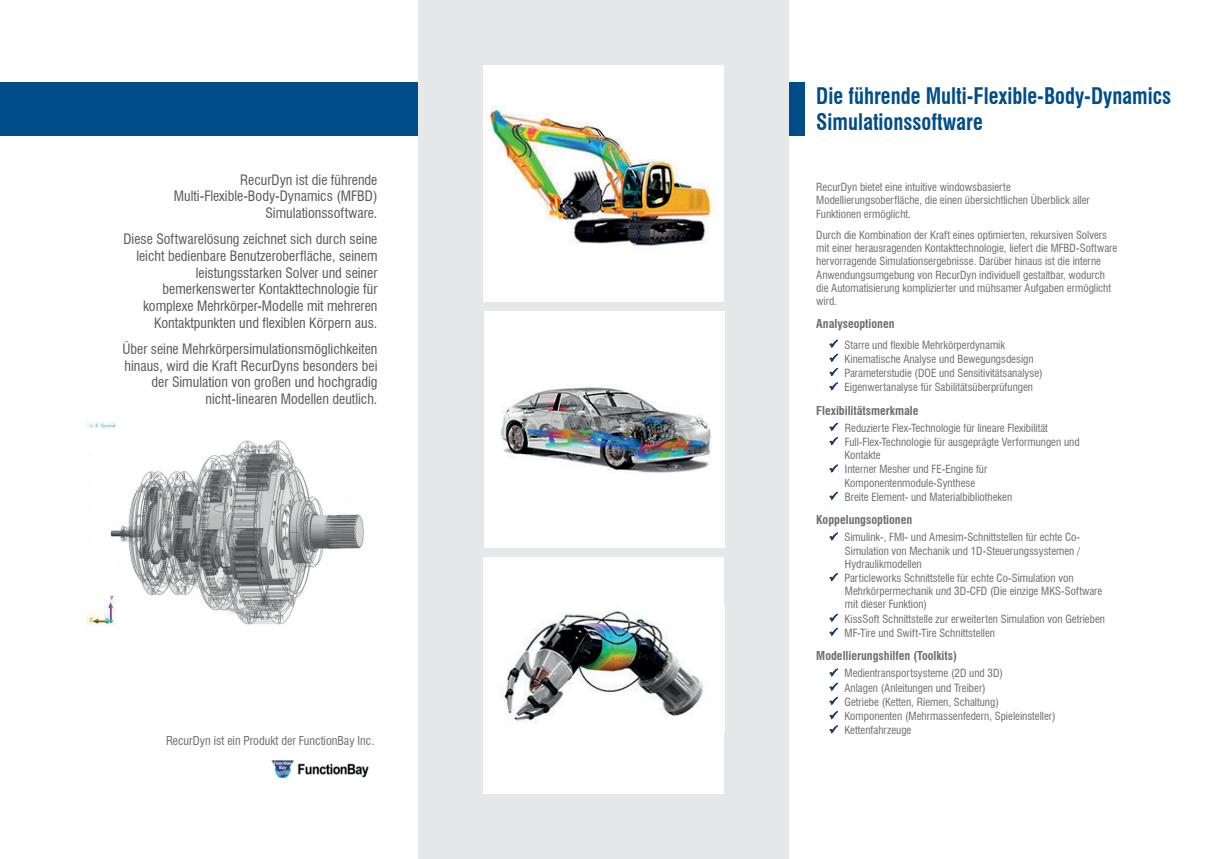
<style>
.page{position:relative;width:1208px;height:859px;background:#fff}
.page>*{position:absolute;margin:0;border:0;box-sizing:border-box;transform-origin:0 0}
.t1{font:700 condensed 22.3px/26.8px "Swiss 721 BT";color:#014d8a;scale:.92 1}
.t2{font:condensed 14px/16.8px "Swiss 721 BT";color:#57585a;text-align:right}
.t3{font:700 condensed 12px "Swiss 721 BT";color:#6c6d70}
.t4{font:condensed 12px "Swiss 721 BT";color:#6c6d70}
.t5{font:condensed 11px/13.2px "Swiss 721 BT";color:#6c6d70}
</style>
<div class="page">
<div style="left:0;top:82px;width:804px;height:54px;background:#014d8a"></div>
<div style="left:418px;top:0;width:371px;height:859px;background:#e6e7e9"></div>
<div style="left:484px;top:65px;width:240px;height:236px;background:#fff"></div>
<div style="left:484px;top:311px;width:240px;height:237px;background:#fff"></div>
<div style="left:484px;top:558px;width:240px;height:236px;background:#fff"></div>
<img style="left:271px;top:760px;width:98px;height:19px">
<svg style="left:829px;top:339px;width:9px;height:52px"></svg>
<svg style="left:829px;top:422px;width:9px;height:24px"></svg>
<svg style="left:829px;top:464px;width:9px;height:9px"></svg>
<svg style="left:829px;top:491px;width:9px;height:10px"></svg>
<svg style="left:829px;top:532px;width:9px;height:9px"></svg>
<svg style="left:829px;top:573px;width:9px;height:9px"></svg>
<svg style="left:829px;top:613px;width:9px;height:24px"></svg>
<svg style="left:829px;top:668px;width:9px;height:66px"></svg>
<img style="left:485px;top:106px;width:231px;height:140px">
<img style="left:500px;top:611px;width:204px;height:113px">
<img style="left:500px;top:387px;width:211px;height:86px">
<img style="left:87px;top:423px;width:277px;height:203px">
<p class="t2" style="left:174px;top:171px;width:205px">RecurDyn ist die führende<br>Multi-Flexible-Body-Dynamics (MFBD)<br>Simulationssoftware.</p>
<p class="t2" style="left:123px;top:231px;width:255px">Diese Softwarelösung zeichnet sich durch seine leicht bedienbare Benutzeroberfläche, seinem leistungsstarken Solver und seiner bemerkenswerter Kontakttechnologie für komplexe Mehrkörper-Modelle mit mehreren Kontaktpunkten und flexiblen Körpern aus.</p>
<p class="t2" style="left:122px;top:340px;width:256px">Über seine Mehrkörpersimulationsmöglichkeiten hinaus, wird die Kraft RecurDyns besonders bei der Simulation von großen und hochgradig nicht-linearen Modellen deutlich.</p>
<p class="t4" style="left:166px;top:734px;width:210px">RecurDyn ist ein Produkt der FunctionBay Inc.</p>
<h1 class="t1" style="left:816px;top:82px;width:387px">Die führende Multi-Flexible-Body-Dynamics<br>Simulationssoftware</h1>
<p class="t5" style="left:816px;top:181px;width:275px">RecurDyn bietet eine intuitive windowsbasierte<br>Modellierungsoberfläche, die einen übersichtlichen Überblick aller<br>Funktionen ermöglicht.</p>
<p class="t5" style="left:816px;top:228px;width:302px">Durch die Kombination der Kraft eines optimierten, rekursiven Solvers mit einer herausragenden Kontakttechnologie, liefert die MFBD-Software hervorragende Simulationsergebnisse. Darüber hinaus ist die interne Anwendungsumgebung von RecurDyn individuell gestaltbar, wodurch die Automatisierung komplizierter und mühsamer Aufgaben ermöglicht wird.</p>
<p class="t3" style="left:816px;top:317px;width:80px">Analyseoptionen</p>
<p class="t5" style="left:829px;top:338px;width:177px">✓ Starre und flexible Mehrkörperdynamik</p>
<p class="t5" style="left:829px;top:352px;width:206px">✓ Kinematische Analyse und Bewegungsdesign</p>
<p class="t5" style="left:829px;top:366px;width:215px">✓ Parameterstudie (DOE und Sensitivitätsanalyse)</p>
<p class="t5" style="left:829px;top:380px;width:205px">✓ Eigenwertanalyse für Sabilitätsüberprüfungen</p>
<p class="t3" style="left:816px;top:403px;width:104px">Flexibilitätsmerkmale</p>
<p class="t5" style="left:829px;top:421px;width:220px">✓ Reduzierte Flex-Technologie für lineare Flexibilität</p>
<p class="t5" style="left:844px;top:435px;width:236px;text-indent:-15px">✓ Full-Flex-Technologie für ausgeprägte Verformungen und<br>Kontakte</p>
<p class="t5" style="left:829px;top:463px;width:160px;text-align:center">✓ Interner Mesher und FE-Engine für<br>Komponentenmodule-Synthese</p>
<p class="t5" style="left:829px;top:490px;width:184px">✓ Breite Element- und Materialbibliotheken</p>
<p class="t3" style="left:816px;top:513px;width:97px">Koppelungsoptionen</p>
<p class="t5" style="left:845px;top:531px;width:237px;text-align:justify;text-indent:-16px">✓ Simulink-, FMI- und Amesim-Schnittstellen für echte Co-Simulation von Mechanik und 1D-Steuerungssystemen / Hydraulikmodellen</p>
<p class="t5" style="left:845px;top:571px;width:259px;text-indent:-16px">✓ Particleworks Schnittstelle für echte Co-Simulation von<br>Mehrkörpermechanik und 3D-CFD (Die einzige MKS-Software mit dieser Funktion)</p>
<p class="t5" style="left:829px;top:612px;width:277px">✓ KissSoft Schnittstelle zur erweiterten Simulation von Getrieben</p>
<p class="t5" style="left:829px;top:626px;width:167px">✓ MF-Tire und Swift-Tire Schnittstellen</p>
<p class="t3" style="left:816px;top:649px;width:142px">Modellierungshilfen (Toolkits)</p>
<p class="t5" style="left:829px;top:667px;width:175px">✓ Medientransportsysteme (2D und 3D)</p>
<p class="t5" style="left:829px;top:681px;width:158px">✓ Anlagen (Anleitungen und Treiber)</p>
<p class="t5" style="left:829px;top:695px;width:171px">✓ Getriebe (Ketten, Riemen, Schaltung)</p>
<p class="t5" style="left:829px;top:709px;width:228px">✓ Komponenten (Mehrmassenfedern, Spieleinsteller)</p>
<p class="t5" style="left:829px;top:723px;width:84px">✓ Kettenfahrzeuge</p>
</div>
